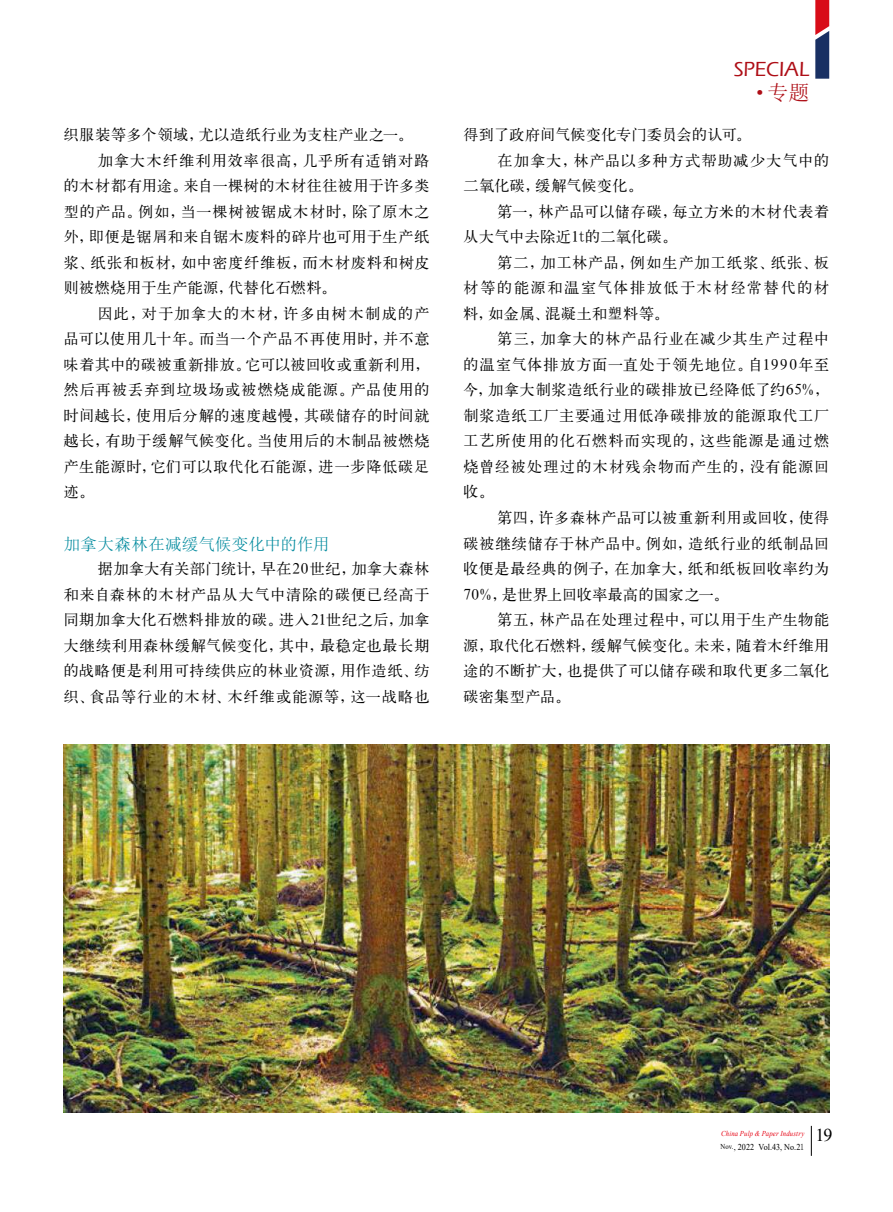
<style>
.page{position:relative;width:893px;height:1212px;background:#fff}
.page>*{position:absolute;margin:0;border:0;box-sizing:border-box;transform-origin:0 0}
.t1{font:500 21px "Eras ITC";color:#ae0e16}
.t2{font:21px "Sim Sun";color:#ae0e16}
.t3{font:18px "Times New Roman";color:#000}
.t4{font:16.5px "Sim Sun";letter-spacing:.015em;color:#008a9e}
.t5{font:15px/25.5px "H Ya 1 gj";letter-spacing:.055em;color:#000;text-align:justify}
.t6{font:15px "H Ya 1 gj";letter-spacing:.08em;color:#000}
.t7{font:15px "H Ya 1 gj";letter-spacing:.035em;color:#000}
.t8{font:15px "H Ya 1 gj";letter-spacing:.085em;color:#000}
.t9{font:15px "H Ya 1 gj";letter-spacing:.075em;color:#000}
.t10{font:15px "H Ya 1 gj";letter-spacing:.03em;color:#000}
.t11{font:15px "H Ya 1 gj";letter-spacing:.09em;color:#000}
.t12{font:15px "H Ya 1 gj";letter-spacing:.12em;color:#000}
.t13{font:15px "H Ya 1 gj";letter-spacing:.1em;color:#000}
.t14{font:15px "H Ya 1 gj";letter-spacing:.02em;color:#000}
.t15{font:15px "H Ya 1 gj";letter-spacing:.015em;color:#000}
.t16{font:9px "Times New Roman";letter-spacing:.005em;color:#000;scale:.9 1}
.t17{font:italic 7.5px "Times New Roman";letter-spacing:.02em;color:#e60212;scale:.9 1}
.s1{font-size:7.5px}
.s2{font-family:"Sim Sun"}
</style>
<div class="page">
<img style="left:64px;top:745px;width:765px;height:367px">
<svg style="left:815px;top:0;width:14px;height:79px"></svg>
<hr style="left:811px;top:1126px;width:1px;height:30px;background:#000">
<p class="t5" style="left:64px;top:122px;width:351px">织服装等多个领域，尤以造纸行业为支柱产业之一。</p>
<p class="t9" style="left:98px;top:153px;width:333px">加拿大木纤维利用效率很高，几乎所有适销对路</p>
<p class="t7" style="left:64px;top:178px;width:367px">的木材都有用途。来自一棵树的木材往往被用于许多类</p>
<p class="t5" style="left:64px;top:199px;width:367px">型的产品。例如，当一棵树被锯成木材时，除了原木之</p>
<p class="t5" style="left:64px;top:224px;width:367px">外，即便是锯屑和来自锯木废料的碎片也可用于生产纸</p>
<p class="t5" style="left:64px;top:250px;width:367px">浆、纸张和板材，如中密度纤维板，而木材废料和树皮</p>
<p class="t5" style="left:64px;top:275px;width:274px">则被燃烧用于生产能源，代替化石燃料。</p>
<p class="t13" style="left:98px;top:306px;width:333px">因此，对于加拿大的木材，许多由树木制成的产</p>
<p class="t5" style="left:64px;top:326px;width:367px">品可以使用几十年。而当一个产品不再使用时，并不意</p>
<p class="t5" style="left:64px;top:352px;width:367px">味着其中的碳被重新排放。它可以被回收或重新利用，</p>
<p class="t6" style="left:64px;top:382px;width:367px">然后再被丢弃到垃圾场或被燃烧成能源。产品使用的</p>
<p class="t5" style="left:64px;top:403px;width:367px">时间越长，使用后分解的速度越慢，其碳储存的时间就</p>
<p class="t5" style="left:64px;top:428px;width:367px">越长，有助于缓解气候变化。当使用后的木制品被燃烧</p>
<p class="t5" style="left:64px;top:454px;width:367px">产生能源时，它们可以取代化石能源，进一步降低碳足</p>
<p class="t5" style="left:64px;top:479px;width:32px">迹。</p>
<p class="t4" style="left:64px;top:536px;width:267px">加拿大森林在减缓气候变化中的作用</p>
<p class="t5" style="left:64px;top:556px;width:367px;text-indent:34px">据加拿大有关部门统计，早在20世纪，加拿大森林和来自森林的木材产品从大气中清除的碳便已经高于同期加拿大化石燃料排放的碳。进入21世纪之后，加拿大继续利用森林缓解气候变化，其中，最稳定也最长期的战略便是利用可持续供应的林业资源，用作造纸、纺织、食品等行业的木材、木纤维或能源等，这一战略也</p>
<h1 class="t1" style="left:734px;top:58px;width:77px">SPECIAL</h1>
<h1 class="t2" style="left:749px;top:82px;width:61px">·专题</h1>
<p class="t14" style="left:463px;top:127px;width:289px">得到了政府间气候变化专门委员会的认可。</p>
<p class="t9" style="left:497px;top:153px;width:333px">在加拿大，林产品以多种方式帮助减少大气中的</p>
<p class="t10" style="left:463px;top:178px;width:181px">二氧化碳，缓解气候变化。</p>
<p class="t5" style="left:497px;top:199px;width:333px">第一，林产品可以储存碳，每立方米的木材代表着</p>
<p class="t10" style="left:463px;top:229px;width:215px">从大气中去除近1t的二氧化碳。</p>
<p class="t8" style="left:497px;top:255px;width:333px">第二，加工林产品，例如生产加工纸浆、纸张、板</p>
<p class="t12" style="left:463px;top:280px;width:367px">材等的能源和温室气体排放低于木材经常替代的材</p>
<p class="t5" style="left:463px;top:301px;width:207px">料，如金属、混凝土和塑料等。</p>
<p class="t6" style="left:497px;top:331px;width:333px">第三，加拿大的林产品行业在减少其生产过程中</p>
<p class="t11" style="left:463px;top:357px;width:367px">的温室气体排放方面一直处于领先地位。自1990年至</p>
<p class="t5" style="left:463px;top:377px;width:367px">今，加拿大制浆造纸行业的碳排放已经降低了约65%，</p>
<p class="t5" style="left:463px;top:403px;width:367px">制浆造纸工厂主要通过用低净碳排放的能源取代工厂</p>
<p class="t6" style="left:463px;top:433px;width:367px">工艺所使用的化石燃料而实现的，这些能源是通过燃</p>
<p class="t8" style="left:463px;top:459px;width:367px">烧曾经被处理过的木材残余物而产生的，没有能源回</p>
<p class="t5" style="left:463px;top:479px;width:32px">收。</p>
<p class="t5" style="left:497px;top:505px;width:333px">第四，许多森林产品可以被重新利用或回收，使得</p>
<p class="t5" style="left:463px;top:530px;width:367px">碳被继续储存于林产品中。例如，造纸行业的纸制品回</p>
<p class="t5" style="left:463px;top:556px;width:367px">收便是最经典的例子，在加拿大，纸和纸板回收率约为</p>
<p class="t15" style="left:463px;top:586px;width:266px">70%，是世界上回收率最高的国家之一。</p>
<p class="t5" style="left:497px;top:607px;width:333px">第五，林产品在处理过程中，可以用于生产生物能</p>
<p class="t7" style="left:463px;top:637px;width:367px">源，取代化石燃料，缓解气候变化。未来，随着木纤维用</p>
<p class="t5" style="left:463px;top:658px;width:367px">途的不断扩大，也提供了可以储存碳和取代更多二氧化</p>
<p class="t5" style="left:463px;top:683px;width:108px">碳密集型产品。</p>
<p class="t17" style="left:721px;top:1129px;width:94px">China Pulp &amp; Paper Industry</p>
<p class="t16" style="left:720px;top:1140px;width:95px"><span class="s1">Nov.</span>, 2022 Vol.43, No.2<span class="s2">1</span></p>
<p class="t3" style="left:815px;top:1122px;width:19px">19</p>
</div>
